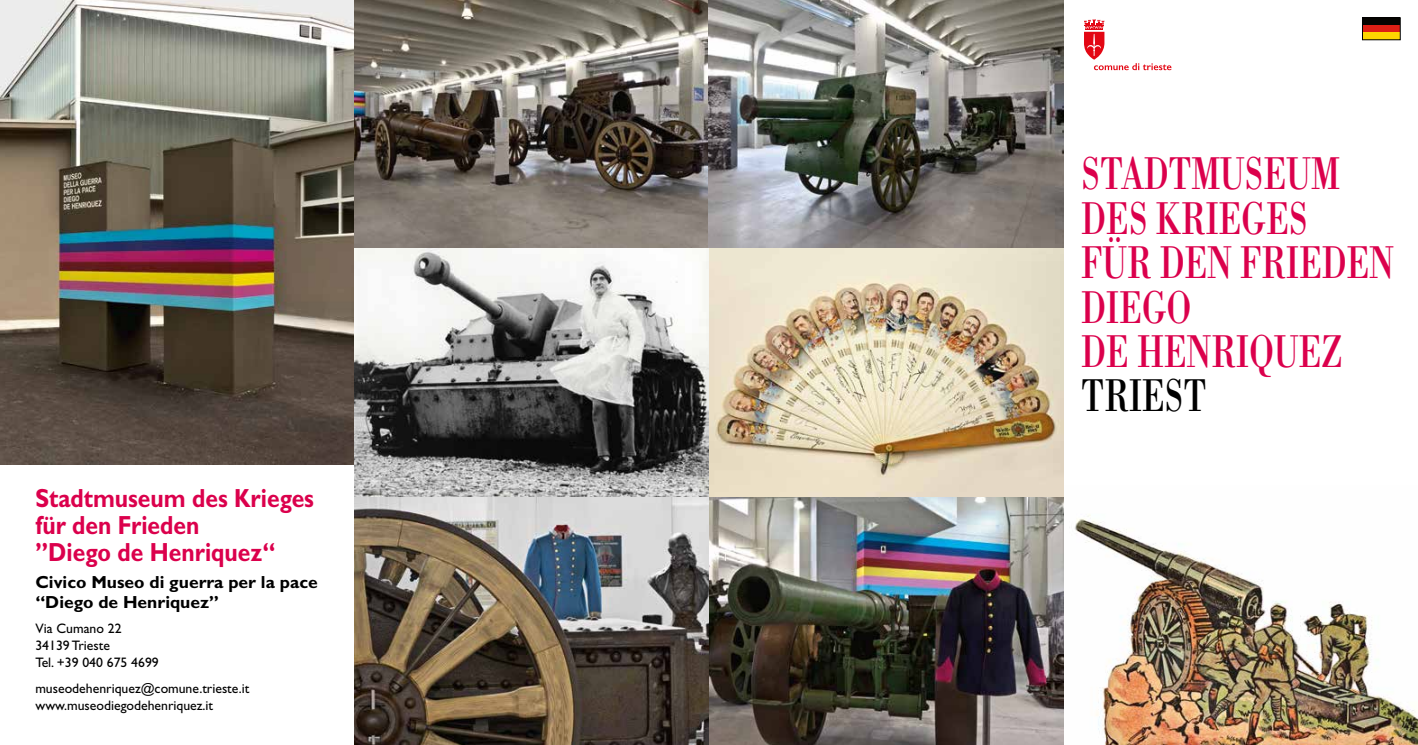
<style>
.page{position:relative;width:1418px;height:745px;background:#fff}
.page>*{position:absolute;margin:0;border:0;box-sizing:border-box;transform-origin:0 0}
.t1{font:47.5px/44.4px "Bodoni Std";letter-spacing:-.01em;color:#db004c;scale:.73 1}
.t2{font:47.5px "Bodoni Std";letter-spacing:-.01em;color:#000;scale:.73 1}
.t3{font:700 26.25px/26.9px "Gill Sans Std";color:#db004c;scale:.87 1}
.t4{font:700 17.5px/20px "Gill Sans Std";color:#000}
.t5{font:13.75px/16.9px "Gill Sans Std";color:#000}
</style>
<div class="page">
<img style="left:1063px;top:485px;width:354px;height:259px">
<img style="left:0;top:0;width:354px;height:464px">
<svg style="left:1084px;top:19px;width:87px;height:51px"></svg>
<img style="left:354px;top:0;width:709px;height:744px">
<div style="left:1362px;top:18px;width:37px;height:7px;background:#060401"></div>
<div style="left:1362px;top:25px;width:37px;height:7px;background:#de1f15"></div>
<div style="left:1362px;top:32px;width:37px;height:8px;background:#fed600"></div>
<div style="left:1362px;top:18px;width:38px;height:22px;border:1px solid #000"></div>
<h2 class="t3" style="left:35px;top:484px;width:322px">Stadtmuseum des Krieges für den Frieden<br>”Diego de Henriquez“</h2>
<p class="t4" style="left:35px;top:571px;width:284px">Civico Museo di guerra per la pace “Diego de Henriquez”</p>
<p class="t5" style="left:35px;top:619px;width:125px">Via Cumano 22<br>34139 Trieste<br>Tel. +39 040 675 4699</p>
<p class="t5" style="left:35px;top:679px;width:215px">museodehenriquez@comune.trieste.it www.museodiegodehenriquez.it</p>
<h1 class="t1" style="left:1081px;top:150px;width:430px">STADTMUSEUM<br>DES KRIEGES<br>FÜR DEN FRIEDEN<br>DIEGO<br>DE HENRIQUEZ</h1>
<h1 class="t2" style="left:1081px;top:366px;width:173px">TRIEST</h1>
</div>
